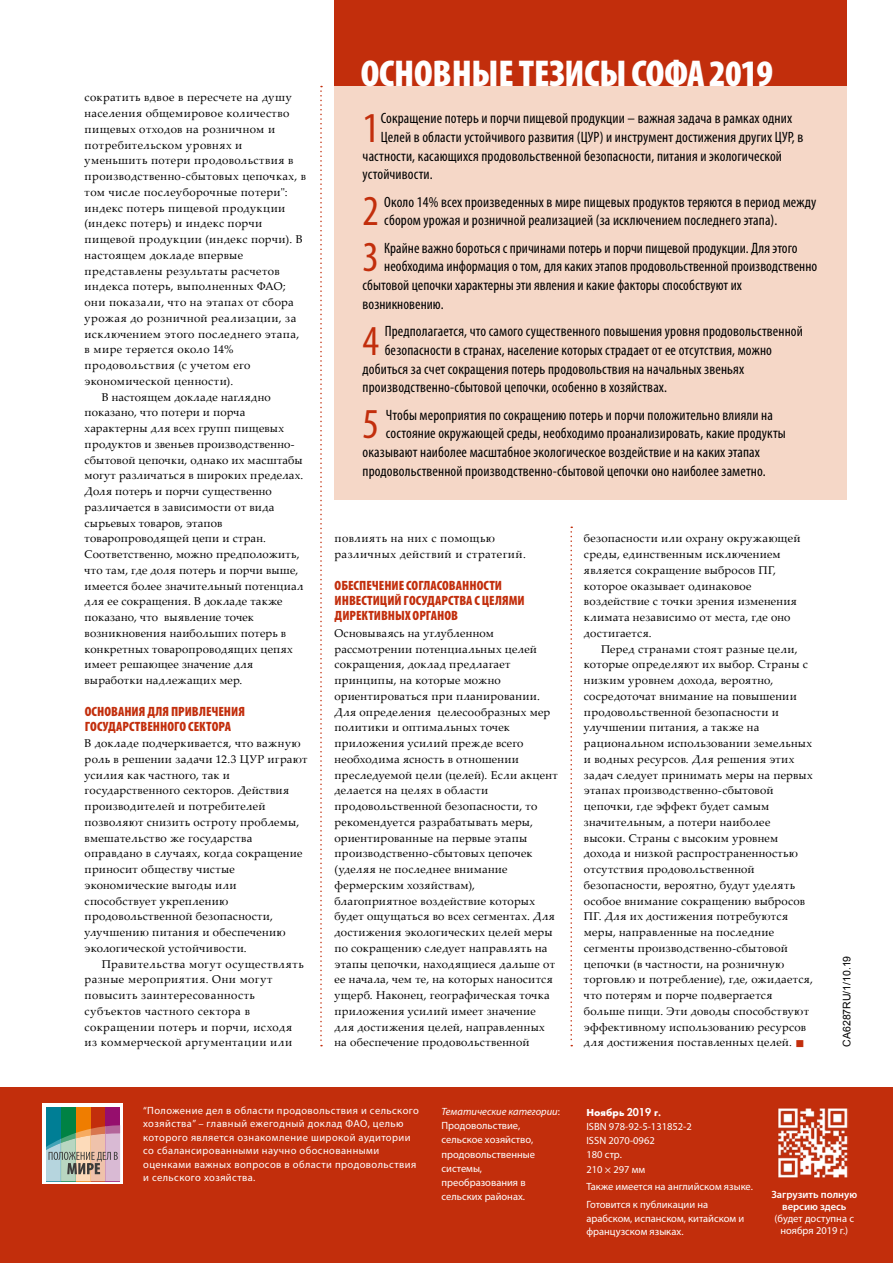
<style>
.page{position:relative;width:893px;height:1263px;background:#fff}
.page>*{position:absolute;margin:0;border:0;box-sizing:border-box;transform-origin:0 0}
.BoxNewPara1_ok{font:condensed 42.75px "Myriad Pro";color:#c22e0c}
.titolo_box{font:900 condensed 37.5px "Myriad Pro";letter-spacing:-.005em;color:#fff}
.BoxNewPara1_ok-2{font:condensed 15px/18.8px "Myriad Pro";letter-spacing:.01em;color:#000}
.Titoletto{font:900 condensed 13.5px/15px "Myriad Pro";color:#c22e0c}
.testo{font:11.25px/15.8px "Palatino Linotype";letter-spacing:.025em;color:#000}
.testo-2{font:11.25px/15.8px "Palatino Linotype";letter-spacing:.045em;color:#000}
.testo_box{font:10.5px/14.2px "Myriad Pro";letter-spacing:.015em;color:#fff}
.testo_box-2{font:10.5px/13.5px "Myriad Pro";letter-spacing:.04em;color:#fff}
.testo_box-3{font:600 10.5px/12px "Myriad Pro";color:#fff;text-align:center}
.testo_box-4{font:italic 10.5px "Myriad Pro";color:#fff}
.testo_box-5{font:10.5px "Arial";color:#000}
.testo_box-6{font:700 10.5px "Futura New";color:#fff}
.s1{color:#c22e0c}
.s2{font-style:normal}
.s3{font-family:"Futura Std";font-weight:800}
</style>
<div class="page">
<div style="left:334px;top:0;width:513px;height:500px;background:#f5d7c7"></div>
<div style="left:0;top:1088px;width:893px;height:175px;background:#c22e0c"></div>
<div style="left:334px;top:0;width:513px;height:86px;background:#c22e0c"></div>
<svg style="left:320px;top:86px;width:2px;height:960px"></svg>
<svg style="left:570px;top:527px;width:2px;height:519px"></svg>
<svg style="left:43px;top:1104px;width:80px;height:80px"></svg>
<div style="left:106px;top:1107px;width:14px;height:74px;background:#960e6d"></div>
<div style="left:91px;top:1107px;width:14px;height:74px;background:#c22e0c"></div>
<div style="left:76px;top:1107px;width:14px;height:74px;background:#ef7d00"></div>
<div style="left:46px;top:1107px;width:15px;height:74px;background:#007e95"></div>
<div style="left:61px;top:1107px;width:14px;height:74px;background:#008244"></div>
<svg style="left:46px;top:1125px;width:74px;height:56px;background:#aba99f"></svg>
<img style="left:777px;top:1108px;width:72px;height:70px">
<p class="testo" style="left:85px;top:89px;width:223px">сократить вдвое в пересчете на душу населения общемировое количество пищевых отходов на розничном и потребительском уровнях и уменьшить потери продовольствия в производственно-сбытовых цепочках, в том числе послеуборочные потери": индекс потерь пищевой продукции (индекс потерь) и индекс порчи пищевой продукции (индекс порчи). В настоящем докладе впервые представлены результаты расчетов индекса потерь, выполненных ФАО; они показали, что на этапах от сбора урожая до розничной реализации, за исключением этого последнего этапа, в мире теряется около 14% продовольствия (с учетом его экономической ценности).</p>
<p class="testo" style="left:85px;top:388px;width:220px;text-indent:17px">В настоящем докладе наглядно показано, что потери и порча характерны для всех групп пищевых продуктов и звеньев производственно&shy;сбытовой цепочки, однако их масштабы могут различаться в широких пределах.<br>Доля потерь и порчи существенно различается в зависимости от вида сырьевых товаров, этапов товаропроводящей цепи и стран.<br>Соответственно, можно предположить, что там, где доля потерь и порчи выше, имеется более значительный потенциал для ее сокращения. В докладе также показано, что выявление точек возникновения наибольших потерь в конкретных товаропроводящих цепях имеет решающее значение для выработки надлежащих мер.</p>
<p class="Titoletto" style="left:85px;top:704px;width:162px">ОСНОВАНИЯ ДЛЯ ПРИВЛЕЧЕНИЯ<br>ГОСУДАРСТВЕННОГО СЕКТОРА</p>
<p class="testo" style="left:85px;top:735px;width:224px">В докладе подчеркивается, что важную роль в решении задачи 12.3 ЦУР играют усилия как частного, так и государственного секторов. Действия производителей и потребителей позволяют снизить остроту проблемы, вмешательство же государства оправдано в случаях, когда сокращение приносит обществу чистые экономические выгоды или способствует укреплению продовольственной безопасности, улучшению питания и обеспечению экологической устойчивости.</p>
<p class="testo-2" style="left:85px;top:955px;width:221px;text-indent:17px">Правительства могут осуществлять разные мероприятия. Они могут повысить заинтересованность субъектов частного сектора в сокращении потерь и порчи, исходя из коммерческой аргументации или</p>
<p class="titolo_box" style="left:361px;top:49px;width:414px">ОСНОВНЫЕ ТЕЗИСЫ СОФА 2019</p>
<p class="BoxNewPara1_ok" style="left:363px;top:102px;width:18px">1</p>
<p class="BoxNewPara1_ok-2" style="left:381px;top:109px;width:413px">Сокращение потерь и порчи пищевой продукции – важная задача в рамках одних</p>
<p class="BoxNewPara1_ok-2" style="left:381px;top:127px;width:424px">Целей в области устойчивого развития (ЦУР) и инструмент достижения других ЦУР, в</p>
<p class="BoxNewPara1_ok-2" style="left:363px;top:146px;width:421px">частности, касающихся продовольственной безопасности, питания и экологической</p>
<p class="BoxNewPara1_ok-2" style="left:363px;top:165px;width:72px">устойчивости.</p>
<p class="BoxNewPara1_ok" style="left:363px;top:185px;width:18px">2</p>
<p class="BoxNewPara1_ok-2" style="left:384px;top:192px;width:434px">Около 14% всех произведенных в мире пищевых продуктов теряются в период между сбором урожая и розничной реализацией (за исключением последнего этапа).</p>
<p class="BoxNewPara1_ok" style="left:363px;top:231px;width:18px">3</p>
<p class="BoxNewPara1_ok-2" style="left:384px;top:238px;width:415px">Крайне важно бороться с причинами потерь и порчи пищевой продукции. Для этого</p>
<p class="BoxNewPara1_ok-2" style="left:384px;top:257px;width:435px">необходима информация о том, для каких этапов продовольственной производственно</p>
<p class="BoxNewPara1_ok-2" style="left:363px;top:276px;width:381px">сбытовой цепочки характерны эти явления и какие факторы способствуют их</p>
<p class="BoxNewPara1_ok-2" style="left:363px;top:294px;width:83px">возникновению.</p>
<p class="BoxNewPara1_ok" style="left:363px;top:315px;width:18px">4</p>
<p class="BoxNewPara1_ok-2" style="left:385px;top:322px;width:420px">Предполагается, что самого существенного повышения уровня продовольственной</p>
<p class="BoxNewPara1_ok-2" style="left:385px;top:340px;width:389px">безопасности в странах, население которых страдает от ее отсутствия, можно</p>
<p class="BoxNewPara1_ok-2" style="left:363px;top:359px;width:383px">добиться за счет сокращения потерь продовольствия на начальных звеньях</p>
<p class="BoxNewPara1_ok-2" style="left:363px;top:378px;width:306px">производственно-сбытовой цепочки, особенно в хозяйствах.</p>
<p class="BoxNewPara1_ok" style="left:363px;top:398px;width:18px">5</p>
<p class="BoxNewPara1_ok-2" style="left:386px;top:405px;width:388px">Чтобы мероприятия по сокращению потерь и порчи положительно влияли на</p>
<p class="BoxNewPara1_ok-2" style="left:386px;top:424px;width:401px">состояние окружающей среды, необходимо проанализировать, какие продукты</p>
<p class="BoxNewPara1_ok-2" style="left:363px;top:443px;width:399px">оказывают наиболее масштабное экологическое воздействие и на каких этапах</p>
<p class="BoxNewPara1_ok-2" style="left:363px;top:461px;width:405px">продовольственной производственно-сбытовой цепочки оно наиболее заметно.</p>
<p class="testo-2" style="left:334px;top:530px;width:193px">повлиять на них с помощью различных действий и стратегий.</p>
<p class="Titoletto" style="left:335px;top:578px;width:192px">ОБЕСПЕЧЕНИЕ СОГЛАСОВАННОСТИ<br>ИНВЕСТИЦИЙ ГОСУДАРСТВА С ЦЕЛЯМИ<br>ДИРЕКТИВНЫХ ОРГАНОВ</p>
<p class="testo" style="left:334px;top:625px;width:225px">Основываясь на углубленном рассмотрении потенциальных целей сокращения, доклад предлагает принципы, на которые можно ориентироваться при планировании.<br>Для определения целесообразных мер политики и оптимальных точек приложения усилий прежде всего необходима ясность в отношении преследуемой цели (целей). Если акцент делается на целях в области продовольственной безопасности, то рекомендуется разрабатывать меры, ориентированные на первые этапы производственно-сбытовых цепочек (уделяя не последнее внимание фермерским хозяйствам), благоприятное воздействие которых будет ощущаться во всех сегментах. Для достижения экологических целей меры по сокращению следует направлять на этапы цепочки, находящиеся дальше от ее начала, чем те, на которых наносится ущерб. Наконец, географическая точка приложения усилий имеет значение для достижения целей, направленных на обеспечение продовольственной</p>
<p class="testo" style="left:584px;top:530px;width:218px">безопасности или охрану окружающей среды, единственным исключением является сокращение выбросов ПГ, которое оказывает одинаковое воздействие с точки зрения изменения климата независимо от места, где оно достигается.</p>
<p class="testo" style="left:584px;top:640px;width:230px;text-indent:17px">Перед странами стоят разные цели, которые определяют их выбор. Страны с низким уровнем дохода, вероятно, сосредоточат внимание на повышении продовольственной безопасности и улучшении питания, а также на рациональном использовании земельных и водных ресурсов. Для решения этих задач следует принимать меры на первых этапах производственно-сбытовой цепочки, где эффект будет самым значительным, а потери наиболее высоки. Страны с высоким уровнем дохода и низкой распространенностью отсутствия продовольственной безопасности, вероятно, будут уделять особое внимание сокращению выбросов ПГ. Для их достижения потребуются меры, направленные на последние сегменты производственно-сбытовой цепочки (в частности, на розничную торговлю и потребление), где, ожидается, что потерям и порче подвергается больше пищи. Эти доводы способствуют эффективному использованию ресурсов для достижения поставленных целей. <span class="s1">■</span></p>
<p class="testo_box-5" style="left:840px;top:1047px;width:93px;rotate:-90deg">CA6287RU/1/10.19</p>
<p class="testo_box-2" style="left:143px;top:1103px;width:277px">“Положение дел в области продовольствия и сельского хозяйства” – главный ежегодный доклад ФАО, целью которого является ознакомление широкой аудитории со сбалансированными научно обоснованными оценками важных вопросов в области продовольствия и сельского хозяйства.</p>
<p class="testo_box-4" style="left:441px;top:1105px;width:120px">Тематические категории<span class="s2">:</span></p>
<p class="testo_box" style="left:441px;top:1118px;width:95px">Продовольствие, сельское хозяйство, продовольственные системы, преобразования в сельских районах.</p>
<p class="testo_box-6" style="left:586px;top:1105px;width:76px">Ноябрь <span class="s3">2019</span> г<span class="s3">.</span></p>
<p class="testo_box" style="left:586px;top:1119px;width:107px">ISBN 978-92-5-131852-2</p>
<p class="testo_box" style="left:586px;top:1133px;width:70px">ISSN 2070-0962</p>
<p class="testo_box" style="left:586px;top:1147px;width:37px">180 стр.</p>
<p class="testo_box" style="left:586px;top:1162px;width:60px">210 × 297 мм</p>
<p class="testo_box" style="left:586px;top:1179px;width:168px">Также имеется на английском языке.</p>
<p class="testo_box" style="left:586px;top:1198px;width:159px;line-height:13.5px">Готовится к публикации на арабском, испанском, китайском и французском языках.</p>
<p class="testo_box-3" style="left:771px;top:1188px;width:87px">Загрузить полную версию здесь</p>
<p class="testo_box" style="left:775px;top:1212px;width:81px;line-height:12px;text-align:center">(будет доступна с ноября 2019 г.)</p>
</div>
